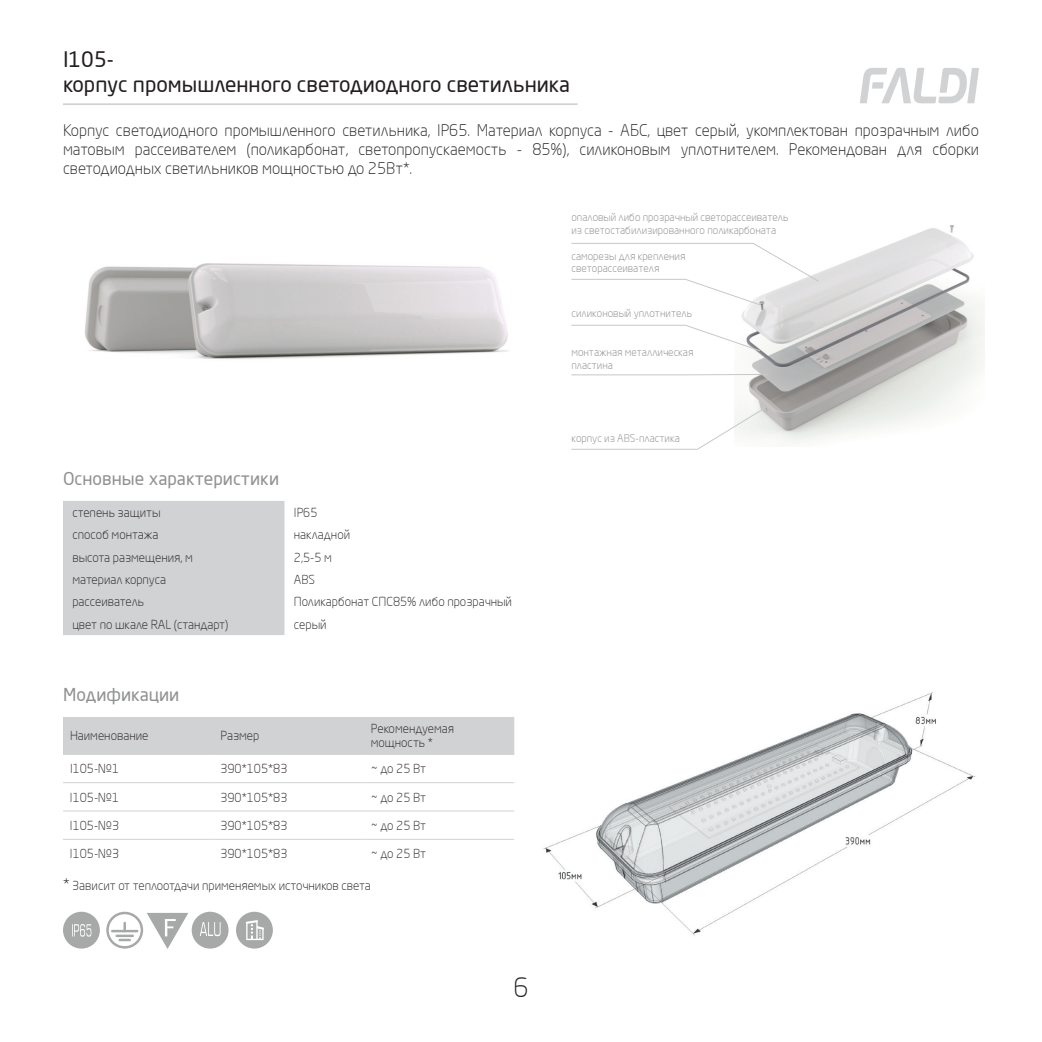
<style>
.page{position:relative;width:1042px;height:1042px;background:#fff}
.page>*{position:absolute;margin:0;border:0;box-sizing:border-box;transform-origin:0 0}
.t1{font:300 26.25px "Neo Sans Pro";color:#231f20}
.t2{font:21px/25.2px "Neo Sans Pro";color:#231f20}
.t3{font:17.5px "Neo Sans Pro";color:#909192}
.t4{font:300 15.75px/18.9px "Neo Sans Pro";color:#231f20;text-align:justify}
.t5{font:300 12.25px/14px "Neo Sans Pro";color:#231f20}
.t6{font:300 10.5px/12.6px "Neo Sans Pro";color:#848689}
.s1{font-size:15.75px}
</style>
<div class="page">
<img style="left:84px;top:263px;width:425px;height:96px">
<img style="left:543px;top:692px;width:433px;height:244px">
<img style="left:742px;top:225px;width:242px;height:217px">
<div style="left:63px;top:501px;width:221px;height:134px;background:#d1d2d4"></div>
<div style="left:63px;top:717px;width:451px;height:37px;background:#d1d2d4"></div>
<hr style="left:63px;top:754px;width:150px;height:1px;background:#d1d2d4">
<hr style="left:213px;top:754px;width:151px;height:1px;background:#d1d2d4">
<hr style="left:364px;top:754px;width:150px;height:1px;background:#d1d2d4">
<hr style="left:63px;top:782px;width:150px;height:1px;background:#d1d2d4">
<hr style="left:213px;top:782px;width:151px;height:1px;background:#d1d2d4">
<hr style="left:364px;top:782px;width:150px;height:1px;background:#d1d2d4">
<hr style="left:63px;top:811px;width:150px;height:1px;background:#d1d2d4">
<hr style="left:213px;top:811px;width:151px;height:1px;background:#d1d2d4">
<hr style="left:364px;top:811px;width:150px;height:1px;background:#d1d2d4">
<hr style="left:63px;top:839px;width:150px;height:1px;background:#d1d2d4">
<hr style="left:213px;top:839px;width:151px;height:1px;background:#d1d2d4">
<hr style="left:364px;top:839px;width:150px;height:1px;background:#d1d2d4">
<svg style="left:63px;top:912px;width:37px;height:36px"></svg>
<svg style="left:106px;top:912px;width:123px;height:37px"></svg>
<svg style="left:236px;top:912px;width:37px;height:36px"></svg>
<hr style="left:63px;top:103px;width:514px;height:2px;background:#d1d2d4">
<svg style="left:571px;top:324px;width:190px;height:28px"></svg>
<svg style="left:571px;top:405px;width:198px;height:45px"></svg>
<svg style="left:571px;top:242px;width:249px;height:64px"></svg>
<svg style="left:571px;top:373px;width:198px;height:3px"></svg>
<svg style="left:860px;top:68px;width:119px;height:35px"></svg>
<h2 class="t2" style="left:63px;top:46px;width:509px">I105-<br>корпус промышленного светодиодного светильника</h2>
<p class="t4" style="left:63px;top:120px;width:917px">Корпус светодиодного промышленного светильника, IP65. Материал корпуса - АБС, цвет серый, укомплектован прозрачным либо матовым рассеивателем (поликарбонат, светопропускаемость - 85%), силиконовым уплотнителем. Рекомендован для сборки светодиодных светильников мощностью до 25Вт*.</p>
<p class="t6" style="left:571px;top:211px;width:219px">опаловый либо прозрачный светорассеиватель из светостабилизированного поликарбоната</p>
<p class="t6" style="left:571px;top:249px;width:115px">саморезы для крепления светорассеивателя</p>
<p class="t6" style="left:571px;top:306px;width:122px">силиконовый уплотнитель</p>
<p class="t6" style="left:571px;top:346px;width:123px">монтажная металлическая пластина</p>
<h3 class="t3" style="left:63px;top:467px;width:218px">Основные характеристики</h3>
<p class="t5" style="left:72px;top:505px;width:90px">степень защиты</p>
<p class="t5" style="left:294px;top:505px;width:25px">IP65</p>
<p class="t5" style="left:72px;top:527px;width:87px">способ монтажа</p>
<p class="t5" style="left:294px;top:527px;width:58px">накладной</p>
<p class="t5" style="left:72px;top:550px;width:122px">высота размещения, м</p>
<p class="t5" style="left:294px;top:550px;width:39px">2,5-5 м</p>
<p class="t5" style="left:72px;top:572px;width:95px">материал корпуса</p>
<p class="t5" style="left:294px;top:572px;width:23px">ABS</p>
<p class="t5" style="left:72px;top:594px;width:73px">рассеиватель</p>
<p class="t5" style="left:294px;top:594px;width:220px">Поликарбонат СПС85% либо прозрачный</p>
<p class="t5" style="left:72px;top:617px;width:157px">цвет по шкале RAL (стандарт)</p>
<p class="t5" style="left:294px;top:617px;width:34px">серый</p>
<h3 class="t3" style="left:63px;top:683px;width:118px">Модификации</h3>
<p class="t5" style="left:70px;top:729px;width:80px">Наименование</p>
<p class="t5" style="left:220px;top:729px;width:40px">Размер</p>
<p class="t5" style="left:371px;top:722px;width:85px">Рекомендуемая мощность *</p>
<p class="t5" style="left:70px;top:761px;width:51px">I105-№1</p>
<p class="t5" style="left:220px;top:761px;width:69px">390*105*83</p>
<p class="t5" style="left:371px;top:761px;width:57px">~ до 25 Вт</p>
<p class="t5" style="left:70px;top:790px;width:51px">I105-№1</p>
<p class="t5" style="left:220px;top:790px;width:69px">390*105*83</p>
<p class="t5" style="left:371px;top:790px;width:57px">~ до 25 Вт</p>
<p class="t5" style="left:70px;top:818px;width:51px">I105-№3</p>
<p class="t5" style="left:220px;top:818px;width:69px">390*105*83</p>
<p class="t5" style="left:371px;top:818px;width:57px">~ до 25 Вт</p>
<p class="t5" style="left:70px;top:846px;width:51px">I105-№3</p>
<p class="t5" style="left:220px;top:846px;width:69px">390*105*83</p>
<p class="t5" style="left:371px;top:846px;width:57px">~ до 25 Вт</p>
<p class="t5" style="left:63px;top:878px;width:309px"><span class="s1">*</span> Зависит от теплоотдачи применяемых источников света</p>
<h1 class="t1" style="left:513px;top:971px;width:17px">6</h1>
<p class="t6" style="left:571px;top:431px;width:110px">корпус из АВS-пластика</p>
</div>
